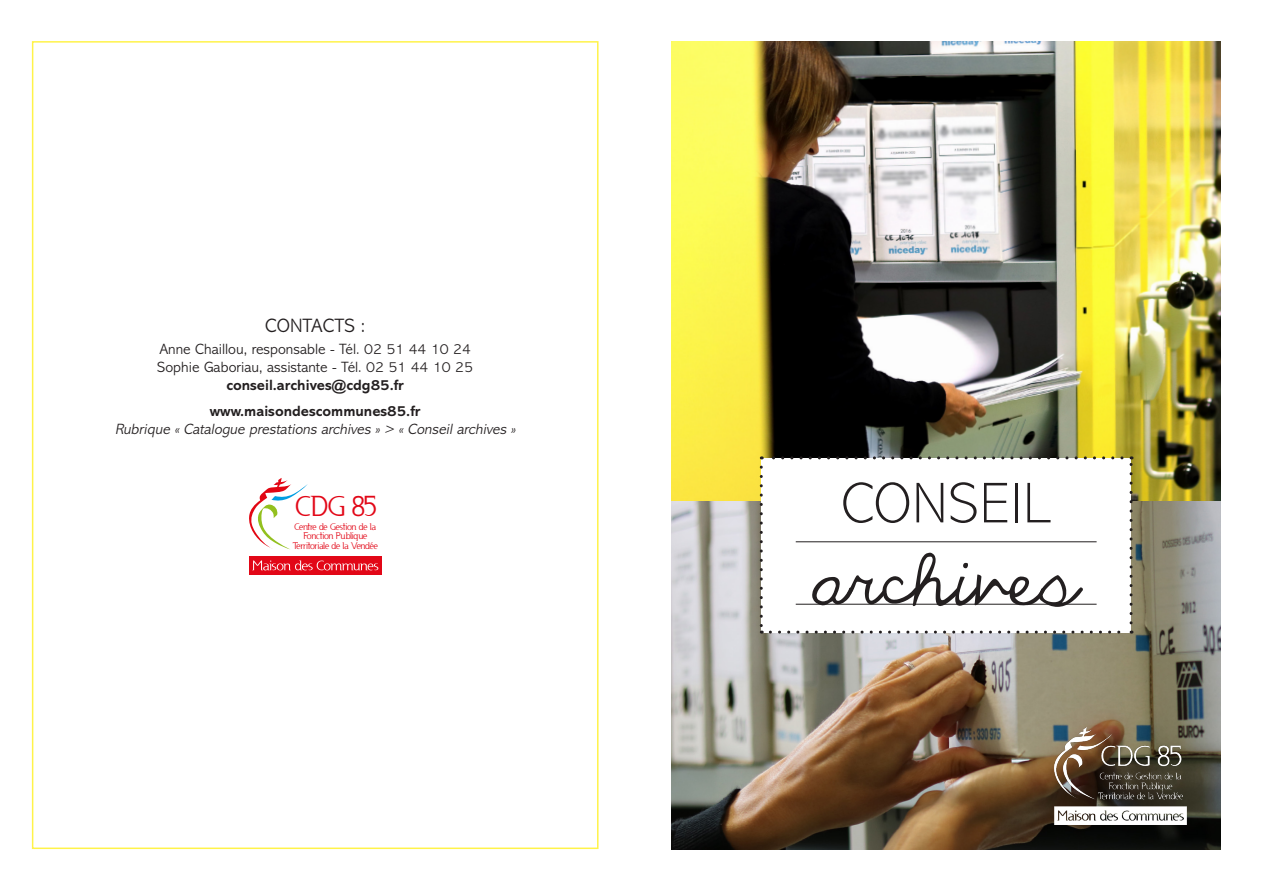
<style>
.page{position:relative;width:1263px;height:893px;background:#fff}
.page>*{position:absolute;margin:0;border:0;box-sizing:border-box;transform-origin:0 0}
.t1{font:67.05px "The Only Exception";color:#231f20}
.t2{font:200 57.9px "Abadi MT Pro";color:#231f20}
.t3{font:26.85px "Usenet";color:#e20717}
.t4{font:300 19.5px "Abadi MT Pro";color:#231f20}
.t5{font:300 15px "Abadi MT Pro";color:#231f20}
.t6{font:italic 300 15px "Abadi MT Pro";color:#231f20}
.t7{font:700 15px "Abadi MT Pro";color:#231f20}
.t8{font:9px/9.9px "Usenet";letter-spacing:-.035em;color:#e20717;text-align:center}
</style>
<div class="page">
<img style="left:672px;top:41px;width:548px;height:808px">
<img style="left:1054px;top:728px;width:133px;height:96px">
<div style="left:249px;top:556px;width:132px;height:19px;background:#e20717"></div>
<svg style="left:252px;top:560px;width:126px;height:10px"></svg>
<svg style="left:249px;top:478px;width:59px;height:71px"></svg>
<div style="left:761px;top:458px;width:370px;height:174px;background:#fff"></div>
<svg style="left:760px;top:467px;width:3px;height:167px"></svg>
<svg style="left:770px;top:631px;width:362px;height:3px"></svg>
<svg style="left:1129px;top:456px;width:3px;height:167px"></svg>
<svg style="left:761px;top:456px;width:361px;height:3px"></svg>
<hr style="left:796px;top:541px;width:300px;height:1px;background:#231f20">
<hr style="left:796px;top:604px;width:300px;height:1px;background:#231f20">
<p class="t4" style="left:265px;top:314px;width:101px">CONTACTS :</p>
<p class="t5" style="left:159px;top:341px;width:313px">Anne Chaillou, responsable - Tél. 02 51 44 10 24</p>
<p class="t5" style="left:157px;top:359px;width:317px">Sophie Gaboriau, assistante - Tél. 02 51 44 10 25</p>
<p class="t7" style="left:226px;top:376px;width:179px">conseil.archives@cdg85.fr</p>
<p class="t7" style="left:210px;top:403px;width:212px">www.maisondescommunes85.fr</p>
<p class="t6" style="left:115px;top:421px;width:405px">Rubrique « Catalogue prestations archives » &gt; « Conseil archives »</p>
<p class="t3" style="left:296px;top:489px;width:82px">CDG 85</p>
<p class="t8" style="left:293px;top:521px;width:87px">Centre de Gestion de la<br>Fonction Publique<br>Territoriale de la Vendée</p>
<p class="t2" style="left:841px;top:472px;width:211px">CONSEIL</p>
<p class="t1" style="left:813px;top:542px;width:268px">archives</p>
</div>
